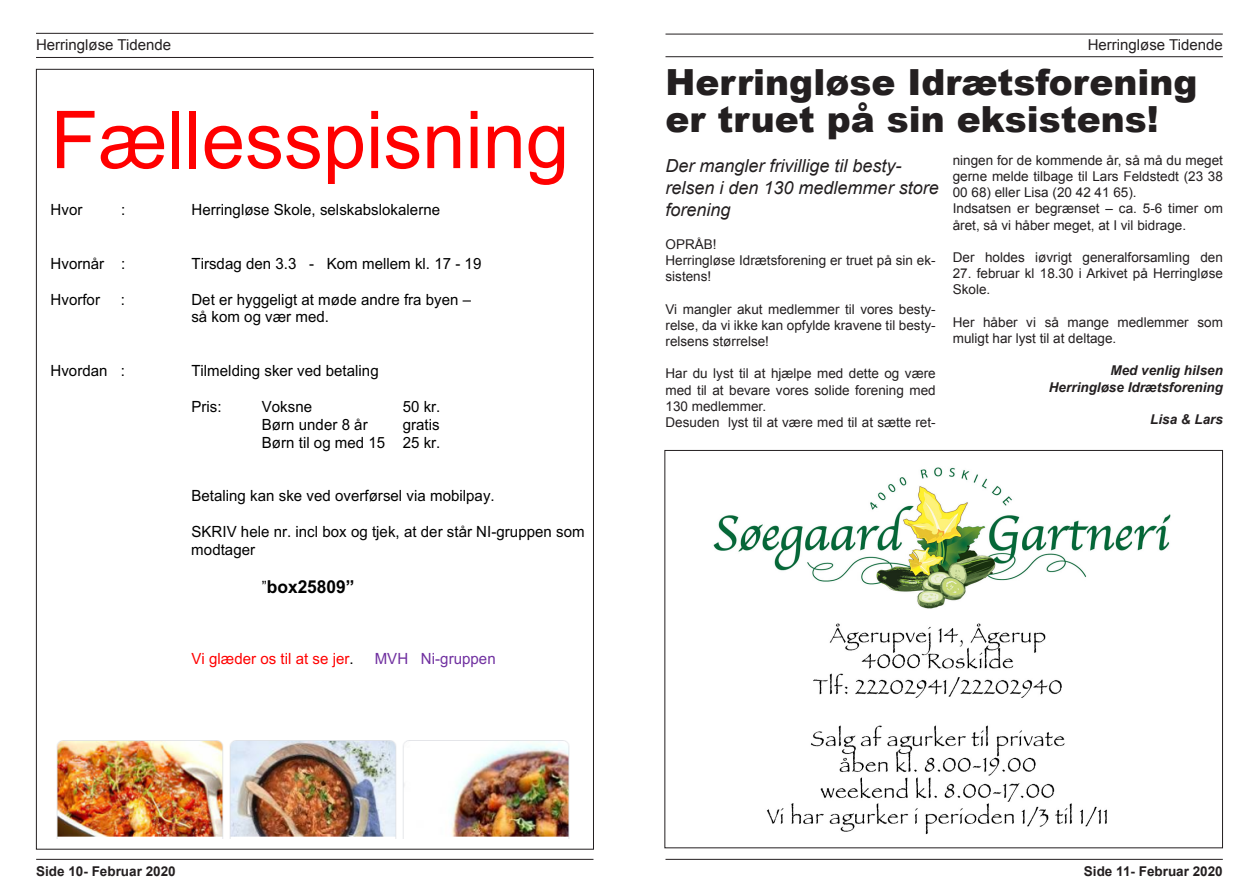
<style>
.page{position:relative;width:1259px;height:893px;background:#fff}
.page>*{position:absolute;margin:0;border:0;box-sizing:border-box;transform-origin:0 0}
.t1{font:79.95px "Arial";color:#f00}
.t2{font:900 36px/37.5px "Arial";color:#231f20}
.t3{font:italic 18px/21.6px "Arial";color:#231f20}
.t4{font:700 17.85px "Arial";color:#000}
.t5{font:15.45px/17.9px "Arial";letter-spacing:.005em;color:#000}
.t6{font:15.45px "Arial";letter-spacing:.005em;color:#f00}
.t7{font:15.45px "Arial";letter-spacing:.005em;color:#7030a0}
.t8{font:15px "Arial";color:#231f20}
.t9{font:13.5px/16.2px "Arial";color:#231f20}
.t10{font:italic 700 13.5px "Arial";color:#231f20}
.t11{font:700 13.5px "Arial";color:#231f20}
.s1{font-weight:400;font-size:15.45px}
.s2{color:#000}
</style>
<div class="page">
<hr style="left:36px;top:33px;width:557px;height:1px;background:#231f20">
<hr style="left:36px;top:57px;width:557px;height:1px;background:#231f20">
<hr style="left:665px;top:34px;width:557px;height:1px;background:#231f20">
<hr style="left:665px;top:56px;width:557px;height:1px;background:#231f20">
<hr style="left:36px;top:859px;width:557px;height:1px;background:#231f20">
<hr style="left:665px;top:859px;width:557px;height:1px;background:#231f20">
<img style="left:713px;top:467px;width:458px;height:368px">
<img style="left:56px;top:740px;width:514px;height:99px">
<p class="t8" style="left:36px;top:35px;width:137px">Herringløse Tidende</p>
<p class="t8" style="left:1087px;top:35px;width:137px">Herringløse Tidende</p>
<p class="t1" style="left:51px;top:85px;width:520px">Fællesspisning</p>
<p class="t5" style="left:51px;top:201px;width:33px">Hvor</p>
<p class="t5" style="left:121px;top:201px;width:6px">:</p>
<p class="t5" style="left:191px;top:201px;width:250px">Herringløse Skole, selskabslokalerne</p>
<p class="t5" style="left:51px;top:254px;width:76px">Hvornår :</p>
<p class="t5" style="left:191px;top:254px;width:291px">Tirsdag den 3.3 - Kom mellem kl. 17 - 19</p>
<p class="t5" style="left:51px;top:290px;width:51px">Hvorfor</p>
<p class="t5" style="left:121px;top:290px;width:6px">:</p>
<p class="t5" style="left:191px;top:290px;width:281px">Det er hyggeligt at møde andre fra byen – så kom og vær med.</p>
<p class="t5" style="left:50px;top:362px;width:76px">Hvordan :</p>
<p class="t5" style="left:191px;top:362px;width:189px">Tilmelding sker ved betaling</p>
<p class="t5" style="left:191px;top:397px;width:32px">Pris:</p>
<p class="t5" style="left:262px;top:397px;width:52px">Voksne</p>
<p class="t5" style="left:403px;top:397px;width:39px">50 kr.</p>
<p class="t5" style="left:262px;top:415px;width:107px">Børn under 8 år</p>
<p class="t5" style="left:262px;top:415px;width:180px;text-align:right">gratis<br>Børn til og med 15 25 kr.</p>
<p class="t5" style="left:191px;top:487px;width:305px">Betaling kan ske ved overførsel via mobilpay.</p>
<p class="t5" style="left:191px;top:522px;width:395px">SKRIV hele nr. incl box og tjek, at der står NI-gruppen som modtager</p>
<p class="t4" style="left:262px;top:574px;width:94px"><span class="s1">”</span>box25809”</p>
<p class="t6" style="left:191px;top:648px;width:164px">Vi glæder os til at se jer<span class="s2">.</span></p>
<p class="t7" style="left:375px;top:648px;width:122px">MVH Ni-gruppen</p>
<p class="t2" style="left:665px;top:62px;width:533px">Herringløse Idrætsforening er truet på sin eksistens!</p>
<p class="t3" style="left:665px;top:156px;width:275px">Der mangler frivillige til besty&shy;relsen i den 130 medlemmer store forening</p>
<p class="t9" style="left:952px;top:152px;width:272px;text-align:justify">ningen for de kommende år, så må du meget gerne melde tilbage til Lars Feldstedt (23 38<br>00 68) eller Lisa (20 42 41 65).</p>
<p class="t9" style="left:952px;top:201px;width:272px">Indsatsen er begrænset – ca. 5-6 timer om året, så vi håber meget, at I vil bidrage.</p>
<p class="t9" style="left:952px;top:249px;width:272px">Der holdes iøvrigt generalforsamling den</p>
<p class="t9" style="left:952px;top:266px;width:272px">27. februar kl 18.30 i Arkivet på Herringløse<br>Skole.</p>
<p class="t9" style="left:952px;top:314px;width:272px">Her håber vi så mange medlemmer som muligt har lyst til at deltage.</p>
<p class="t10" style="left:1110px;top:362px;width:114px">Med venlig hilsen</p>
<p class="t10" style="left:1049px;top:378px;width:176px">Herringløse Idrætsforening</p>
<p class="t10" style="left:1150px;top:411px;width:74px">Lisa &amp; Lars</p>
<p class="t9" style="left:665px;top:236px;width:53px">OPRÅB!</p>
<p class="t9" style="left:665px;top:252px;width:272px">Herringløse Idrætsforening er truet på sin ek&shy;sistens!</p>
<p class="t9" style="left:665px;top:301px;width:272px;text-align:justify">Vi mangler akut medlemmer til vores besty&shy;relse, da vi ikke kan opfylde kravene til besty&shy;relsens størrelse!</p>
<p class="t9" style="left:665px;top:366px;width:272px;text-align:justify">Har du lyst til at hjælpe med dette og være med til at bevare vores solide forening med 130 medlemmer.</p>
<p class="t9" style="left:665px;top:414px;width:272px">Desuden lyst til at være med til at sætte ret-</p>
<p class="t11" style="left:36px;top:862px;width:141px">Side 10- Februar 2020</p>
<p class="t11" style="left:1084px;top:862px;width:140px">Side 11- Februar 2020</p>
</div>
